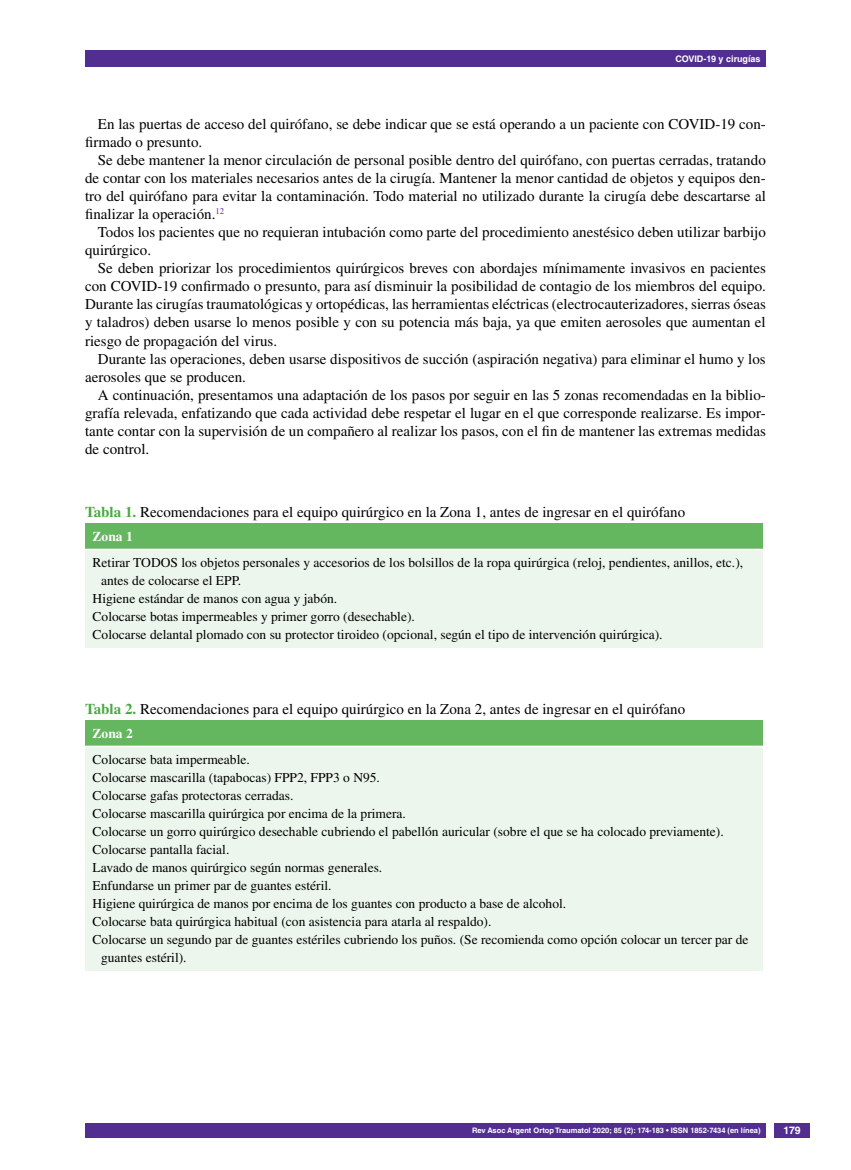
<style>
.page{position:relative;width:851px;height:1170px;background:#fff}
.page>*{position:absolute;margin:0;border:0;box-sizing:border-box;transform-origin:0 0}
.t1{font:15px/18px "Times LT Std";color:#000}
.t2{font:13.5px "Times LT Std";color:#000}
.t3{font:700 13.5px "Times LT Std";color:#fff}
.t4{font:700 10.5px "Helvetica LT Std";color:#fff}
.t5{font:700 9px "Helvetica LT Std";color:#fff}
.t6{font:700 7.5px "Helvetica LT Std";color:#fff}
.s1{font-weight:700;color:#49a942}
</style>
<div class="page">
<div style="left:85px;top:50px;width:680px;height:17px;background:#522e91"></div>
<div style="left:85px;top:1123px;width:680px;height:14px;background:#522e91"></div>
<div style="left:774px;top:1123px;width:35px;height:14px;background:#522e91"></div>
<div style="left:85px;top:523px;width:677px;height:26px;background:#64b65f"></div>
<div style="left:85px;top:549px;width:677px;height:98px;background:#edf6ec"></div>
<hr style="left:85px;top:548px;width:677px;height:2px;background:#fff">
<div style="left:85px;top:720px;width:677px;height:26px;background:#64b65f"></div>
<div style="left:85px;top:746px;width:677px;height:224px;background:#edf6ec"></div>
<hr style="left:85px;top:745px;width:677px;height:2px;background:#fff">
<p class="t5" style="left:675px;top:53px;width:87px">COVID-19 y cirugías</p>
<p class="t1" style="left:85px;top:115px;width:682px;text-indent:13px">En las puertas de acceso del quirófano, se debe indicar que se está operando a un paciente con COVID-19 con&shy;firmado o presunto.</p>
<p class="t1" style="left:85px;top:151px;width:682px;text-align:justify;text-indent:13px">Se debe mantener la menor circulación de personal posible dentro del quirófano, con puertas cerradas, tratando de contar con los materiales necesarios antes de la cirugía. Mantener la menor cantidad de objetos y equipos den&shy;tro del quirófano para evitar la contaminación. Todo material no utilizado durante la cirugía debe descartarse al finalizar la operación.<sup>12</sup></p>
<p class="t1" style="left:85px;top:223px;width:682px;text-indent:13px">Todos los pacientes que no requieran intubación como parte del procedimiento anestésico deben utilizar barbijo quirúrgico.</p>
<p class="t1" style="left:85px;top:259px;width:682px;text-align:justify;text-indent:13px">Se deben priorizar los procedimientos quirúrgicos breves con abordajes mínimamente invasivos en pacientes con COVID-19 confirmado o presunto, para así disminuir la posibilidad de contagio de los miembros del equipo.<br>Durante las cirugías traumatológicas y ortopédicas, las herramientas eléctricas (electrocauterizadores, sierras óseas y taladros) deben usarse lo menos posible y con su potencia más baja, ya que emiten aerosoles que aumentan el riesgo de propagación del virus.</p>
<p class="t1" style="left:85px;top:349px;width:682px;text-indent:13px">Durante las operaciones, deben usarse dispositivos de succión (aspiración negativa) para eliminar el humo y los aerosoles que se producen.</p>
<p class="t1" style="left:85px;top:385px;width:682px;text-align:justify;text-indent:13px">A continuación, presentamos una adaptación de los pasos por seguir en las 5 zonas recomendadas en la biblio&shy;grafía relevada, enfatizando que cada actividad debe respetar el lugar en el que corresponde realizarse. Es impor&shy;tante contar con la supervisión de un compañero al realizar los pasos, con el fin de mantener las extremas medidas de control.</p>
<p class="t1" style="left:85px;top:503px;width:601px"><span class="s1">Tabla 1.</span> Recomendaciones para el equipo quirúrgico en la Zona 1, antes de ingresar en el quirófano</p>
<p class="t3" style="left:93px;top:528px;width:42px">Zona 1</p>
<p class="t2" style="left:93px;top:555px;width:652px">Retirar TODOS los objetos personales y accesorios de los bolsillos de la ropa quirúrgica (reloj, pendientes, anillos, etc.),</p>
<p class="t2" style="left:101px;top:573px;width:141px">antes de colocarse el EPP.</p>
<p class="t2" style="left:93px;top:591px;width:246px">Higiene estándar de manos con agua y jabón.</p>
<p class="t2" style="left:93px;top:609px;width:324px">Colocarse botas impermeables y primer gorro (desechable).</p>
<p class="t2" style="left:93px;top:627px;width:571px">Colocarse delantal plomado con su protector tiroideo (opcional, según el tipo de intervención quirúrgica).</p>
<p class="t1" style="left:85px;top:700px;width:601px"><span class="s1">Tabla 2.</span> Recomendaciones para el equipo quirúrgico en la Zona 2, antes de ingresar en el quirófano</p>
<p class="t3" style="left:93px;top:725px;width:42px">Zona 2</p>
<p class="t2" style="left:93px;top:752px;width:159px">Colocarse bata impermeable.</p>
<p class="t2" style="left:93px;top:770px;width:289px">Colocarse mascarilla (tapabocas) FPP2, FPP3 o N95.</p>
<p class="t2" style="left:93px;top:788px;width:202px">Colocarse gafas protectoras cerradas.</p>
<p class="t2" style="left:93px;top:806px;width:315px">Colocarse mascarilla quirúrgica por encima de la primera.</p>
<p class="t2" style="left:93px;top:824px;width:632px">Colocarse un gorro quirúrgico desechable cubriendo el pabellón auricular (sobre el que se ha colocado previamente).</p>
<p class="t2" style="left:93px;top:842px;width:138px">Colocarse pantalla facial.</p>
<p class="t2" style="left:93px;top:860px;width:291px">Lavado de manos quirúrgico según normas generales.</p>
<p class="t2" style="left:93px;top:878px;width:240px">Enfundarse un primer par de guantes estéril.</p>
<p class="t2" style="left:93px;top:896px;width:475px">Higiene quirúrgica de manos por encima de los guantes con producto a base de alcohol.</p>
<p class="t2" style="left:93px;top:914px;width:400px">Colocarse bata quirúrgica habitual (con asistencia para atarla al respaldo).</p>
<p class="t2" style="left:93px;top:932px;width:657px">Colocarse un segundo par de guantes estériles cubriendo los puños. (Se recomienda como opción colocar un tercer par de</p>
<p class="t2" style="left:101px;top:950px;width:87px">guantes estéril).</p>
<p class="t6" style="left:472px;top:1125px;width:290px">Rev Asoc Argent Ortop Traumatol 2020; 85 (2): 174-183 • ISSN 1852-7434 (en línea)</p>
<p class="t4" style="left:783px;top:1124px;width:19px">179</p>
</div>
